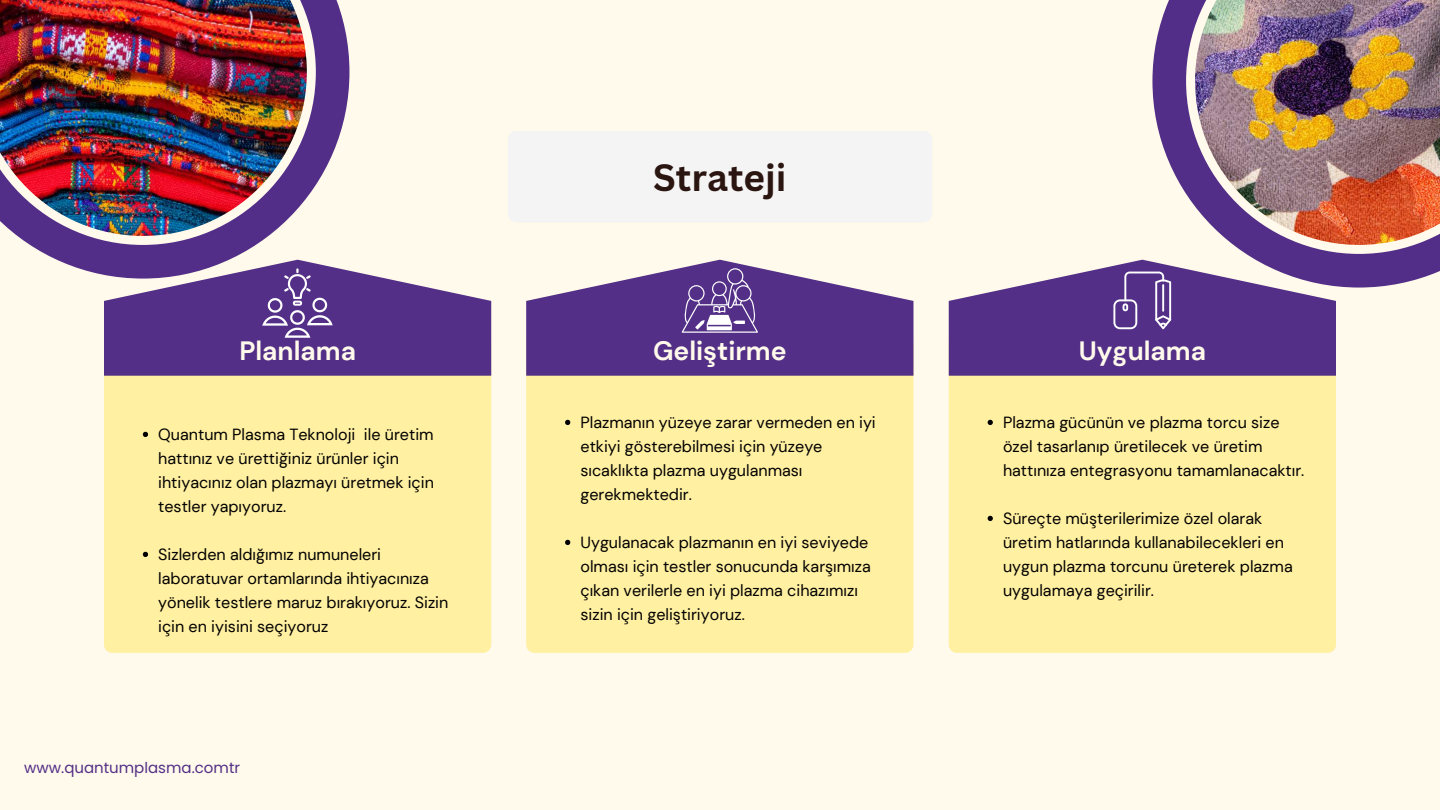
<style>
.page{position:relative;width:1440px;height:810px;background:#fffaeb}
.page>*{position:absolute;margin:0;border:0;box-sizing:border-box;transform-origin:0 0}
.t1{font:700 37px "Canva Sans";color:#2b1511}
.t2{font:700 26.5px "DM Sans";color:#fffaeb}
.t3{font:16.1px/24px "DM Sans";color:#000}
.t4{font:15px "Poppins";color:#532f87}
</style>
<div class="page">
<div style="left:104px;top:335px;width:387px;height:318px;background:#fff0a2;border-radius:8px"></div>
<div style="left:508px;top:131px;width:424px;height:91px;background:#f4f4f4"></div>
<div style="left:526px;top:335px;width:388px;height:318px;background:#fff0a2;border-radius:8px"></div>
<div style="left:949px;top:335px;width:387px;height:318px;background:#fff0a2;border-radius:8px"></div>
<svg style="left:988px;top:420px;width:5px;height:5px"></svg>
<svg style="left:988px;top:516px;width:5px;height:5px"></svg>
<img style="left:1152px;top:0;width:288px;height:288px">
<img style="left:0;top:0;width:349px;height:275px">
<svg style="left:565px;top:420px;width:5px;height:5px"></svg>
<svg style="left:565px;top:540px;width:5px;height:5px"></svg>
<svg style="left:143px;top:432px;width:5px;height:5px"></svg>
<svg style="left:143px;top:552px;width:5px;height:5px"></svg>
<svg style="left:526px;top:260px;width:387px;height:116px"></svg>
<svg style="left:949px;top:260px;width:387px;height:116px;background:#6f5097"></svg>
<svg style="left:104px;top:260px;width:387px;height:116px;background:#6d4e96"></svg>
<h2 class="t2" style="left:239px;top:333px;width:118px">Planlama</h2>
<p class="t3" style="left:158px;top:423px;width:277px">Quantum Plasma Teknoloji ile üretim hattınız ve ürettiğiniz ürünler için ihtiyacınız olan plazmayı üretmek için testler yapıyoruz.</p>
<p class="t3" style="left:158px;top:543px;width:292px">Sizlerden aldığımız numuneleri laboratuvar ortamlarında ihtiyacınıza yönelik testlere maruz bırakıyoruz. Sizin için en iyisini seçiyoruz</p>
<p class="t4" style="left:24px;top:757px;width:217px">www.quantumplasma.comtr</p>
<h1 class="t1" style="left:653px;top:151px;width:130px">Strateji</h1>
<h2 class="t2" style="left:653px;top:333px;width:135px">Geliştirme</h2>
<h2 class="t2" style="left:1079px;top:333px;width:129px">Uygulama</h2>
<p class="t3" style="left:580px;top:411px;width:297px">Plazmanın yüzeye zarar vermeden en iyi etkiyi gösterebilmesi için yüzeye sıcaklıkta plazma uygulanması gerekmektedir.</p>
<p class="t3" style="left:580px;top:531px;width:292px">Uygulanacak plazmanın en iyi seviyede olması için testler sonucunda karşımıza çıkan verilerle en iyi plazma cihazımızı sizin için geliştiriyoruz.</p>
<p class="t3" style="left:1003px;top:411px;width:303px">Plazma gücünün ve plazma torcu size özel tasarlanıp üretilecek ve üretim hattınıza entegrasyonu tamamlanacaktır.</p>
<p class="t3" style="left:1003px;top:507px;width:291px">Süreçte müşterilerimize özel olarak üretim hatlarında kullanabilecekleri en uygun plazma torcunu üreterek plazma uygulamaya geçirilir.</p>
</div>
